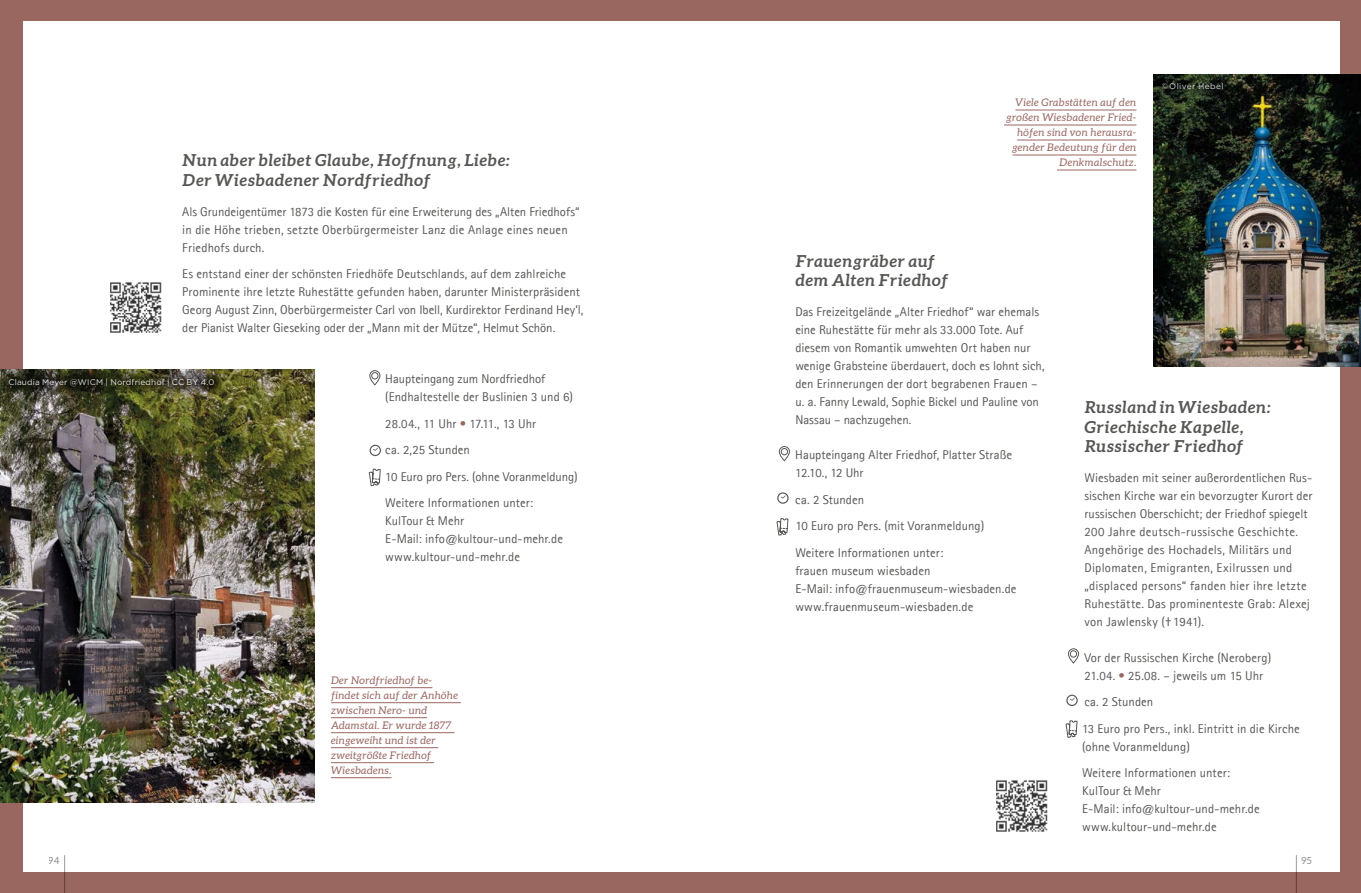
<style>
.page{position:relative;width:1361px;height:893px;background:#9a6660}
.page>*{position:absolute;margin:0;border:0;box-sizing:border-box;transform-origin:0 0}
.t1{font:italic 700 16.5px/19.5px "Aleo";letter-spacing:.04em;color:#575756}
.t2{font:12.75px/18px "Agfa Rotis Sans Serif";letter-spacing:.005em;color:#575756}
.t3{font:italic 10.5px/15px "Aleo";letter-spacing:.03em;color:#9a6660;text-align:right}
.t4{font:9.75px "Aleo";color:#575756}
.t5{font:8.25px "Gotham";letter-spacing:.02em;color:#fff}
.t6{font:8.25px "Gotham";letter-spacing:.05em;color:#fff}
.s1{color:#9a6660}
</style>
<div class="page">
<div style="left:23px;top:21px;width:1316px;height:851px;background:#fff"></div>
<img style="left:1153px;top:74px;width:208px;height:293px">
<img style="left:0;top:370px;width:314px;height:432px">
<svg style="left:778px;top:446px;width:12px;height:16px"></svg>
<svg style="left:777px;top:492px;width:11px;height:12px"></svg>
<svg style="left:776px;top:518px;width:13px;height:18px"></svg>
<svg style="left:369px;top:370px;width:12px;height:16px"></svg>
<svg style="left:369px;top:445px;width:12px;height:11px"></svg>
<svg style="left:368px;top:468px;width:13px;height:19px"></svg>
<svg style="left:1068px;top:648px;width:11px;height:16px"></svg>
<svg style="left:1066px;top:695px;width:11px;height:11px"></svg>
<svg style="left:1065px;top:720px;width:13px;height:18px"></svg>
<hr style="left:1015px;top:110px;width:121px;height:1px;background:#9a6660">
<hr style="left:1004px;top:125px;width:132px;height:1px;background:#9a6660">
<hr style="left:1017px;top:140px;width:119px;height:1px;background:#9a6660">
<hr style="left:1012px;top:155px;width:124px;height:1px;background:#9a6660">
<hr style="left:1057px;top:170px;width:79px;height:1px;background:#9a6660">
<hr style="left:331px;top:687px;width:101px;height:1px;background:#9a6660">
<hr style="left:331px;top:702px;width:130px;height:1px;background:#9a6660">
<hr style="left:331px;top:717px;width:96px;height:1px;background:#9a6660">
<hr style="left:331px;top:732px;width:123px;height:1px;background:#9a6660">
<hr style="left:331px;top:747px;width:107px;height:1px;background:#9a6660">
<hr style="left:331px;top:762px;width:103px;height:1px;background:#9a6660">
<hr style="left:331px;top:777px;width:60px;height:1px;background:#9a6660">
<div style="left:0;top:365px;width:227px;height:34px;background:#000;opacity:.7"></div>
<img style="left:110px;top:282px;width:51px;height:50px">
<img style="left:996px;top:780px;width:51px;height:51px">
<hr style="left:64px;top:855px;width:1px;height:38px;background:#575756">
<hr style="left:1296px;top:855px;width:1px;height:38px;background:#575756">
<p class="t1" style="left:182px;top:150px;width:329px">Nun aber bleibet Glaube, Hoffnung, Liebe:<br>Der Wiesbadener Nordfriedhof</p>
<p class="t2" style="left:182px;top:202px;width:399px">Als Grundeigentümer 1873 die Kosten für eine Erweiterung des „Alten Friedhofs“ in die Höhe trieben, setzte Oberbürgermeister Lanz die Anlage eines neuen<br>Friedhofs durch.</p>
<p class="t2" style="left:182px;top:265px;width:403px">Es entstand einer der schönsten Friedhöfe Deutschlands, auf dem zahlreiche Prominente ihre letzte Ruhestätte gefunden haben, darunter Ministerpräsident Georg August Zinn, Oberbürgermeister Carl von Ibell, Kurdirektor Ferdinand Hey’l, der Pianist Walter Gieseking oder der „Mann mit der Mütze“, Helmut Schön.</p>
<p class="t2" style="left:385px;top:370px;width:189px">Haupteingang zum Nordfriedhof (Endhaltestelle der Buslinien 3 und 6)</p>
<p class="t2" style="left:385px;top:410px;width:194px;line-height:26.5px">28.04., 11 Uhr <span class="s1">•</span> 17.11., 13 Uhr<br>ca. 2,25 Stunden<br>10 Euro pro Pers. (ohne Voranmeldung)<br>Weitere Informationen unter:</p>
<p class="t2" style="left:385px;top:512px;width:179px">KulTour &amp; Mehr<br>E-Mail: info@kultour-und-mehr.de www.kultour-und-mehr.de</p>
<p class="t5" style="left:9px;top:377px;width:207px">Claudia Meyer @WICM | Nordfriedhof | CC BY 4.0</p>
<p class="t3" style="left:331px;top:673px;width:128px;text-align:left">Der Nordfriedhof be&shy;findet sich auf der Anhöhe zwischen Nero- und<br>Adamstal. Er wurde 1877 eingeweiht und ist der zweitgrößte Friedhof<br>Wiesbadens.</p>
<p class="t3" style="left:1006px;top:95px;width:131px">Viele Grabstätten auf den großen Wiesbadener Fried&shy;höfen sind von herausra&shy;gender Bedeutung für den<br>Denkmalschutz.</p>
<p class="t6" style="left:1162px;top:81px;width:63px">©Oliver Hebel</p>
<p class="t1" style="left:795px;top:251px;width:155px">Frauengräber auf dem Alten Friedhof</p>
<p class="t2" style="left:795px;top:303px;width:251px">Das Freizeitgelände „Alter Friedhof“ war ehemals eine Ruhestätte für mehr als 33.000 Tote. Auf diesem von Romantik umwehten Ort haben nur wenige Grabsteine überdauert, doch es lohnt sich, den Erinnerungen der dort begrabenen Frauen – u. a. Fanny Lewald, Sophie Bickel und Pauline von Nassau – nachzugehen.</p>
<p class="t2" style="left:795px;top:446px;width:218px">Haupteingang Alter Friedhof, Platter Straße<br>12.10., 12 Uhr</p>
<p class="t2" style="left:795px;top:486px;width:190px;line-height:26.5px">ca. 2 Stunden<br>10 Euro pro Pers. (mit Voranmeldung)<br>Weitere Informationen unter:</p>
<p class="t2" style="left:795px;top:561px;width:223px">frauen museum wiesbaden<br>E-Mail: info@frauenmuseum-wiesbaden.de www.frauenmuseum-wiesbaden.de</p>
<p class="t1" style="left:1084px;top:397px;width:188px">Russland in Wiesbaden:<br>Griechische Kapelle,<br>Russischer Friedhof</p>
<p class="t2" style="left:1084px;top:469px;width:229px">Wiesbaden mit seiner außerordentlichen Rus&shy;sischen Kirche war ein bevorzugter Kurort der russischen Oberschicht; der Friedhof spiegelt 200 Jahre deutsch-russische Geschichte.<br>Angehörige des Hochadels, Militärs und Diplomaten, Emigranten, Exilrussen und „displaced persons“ fanden hier ihre letzte Ruhestätte. Das prominenteste Grab: Alexej von Jawlensky († 1941).</p>
<p class="t2" style="left:1084px;top:648px;width:188px">Vor der Russischen Kirche (Neroberg)<br>21.04. <span class="s1">•</span> 25.08. – jeweils um 15 Uhr</p>
<p class="t2" style="left:1082px;top:688px;width:219px;line-height:26.5px">ca. 2 Stunden<br>13 Euro pro Pers., inkl. Eintritt in die Kirche</p>
<p class="t2" style="left:1082px;top:733px;width:149px;line-height:26.5px">(ohne Voranmeldung)<br>Weitere Informationen unter:</p>
<p class="t2" style="left:1082px;top:782px;width:179px">KulTour &amp; Mehr<br>E-Mail: info@kultour-und-mehr.de www.kultour-und-mehr.de</p>
<p class="t4" style="left:49px;top:855px;width:12px">94</p>
<p class="t4" style="left:1301px;top:855px;width:12px">95</p>
</div>
